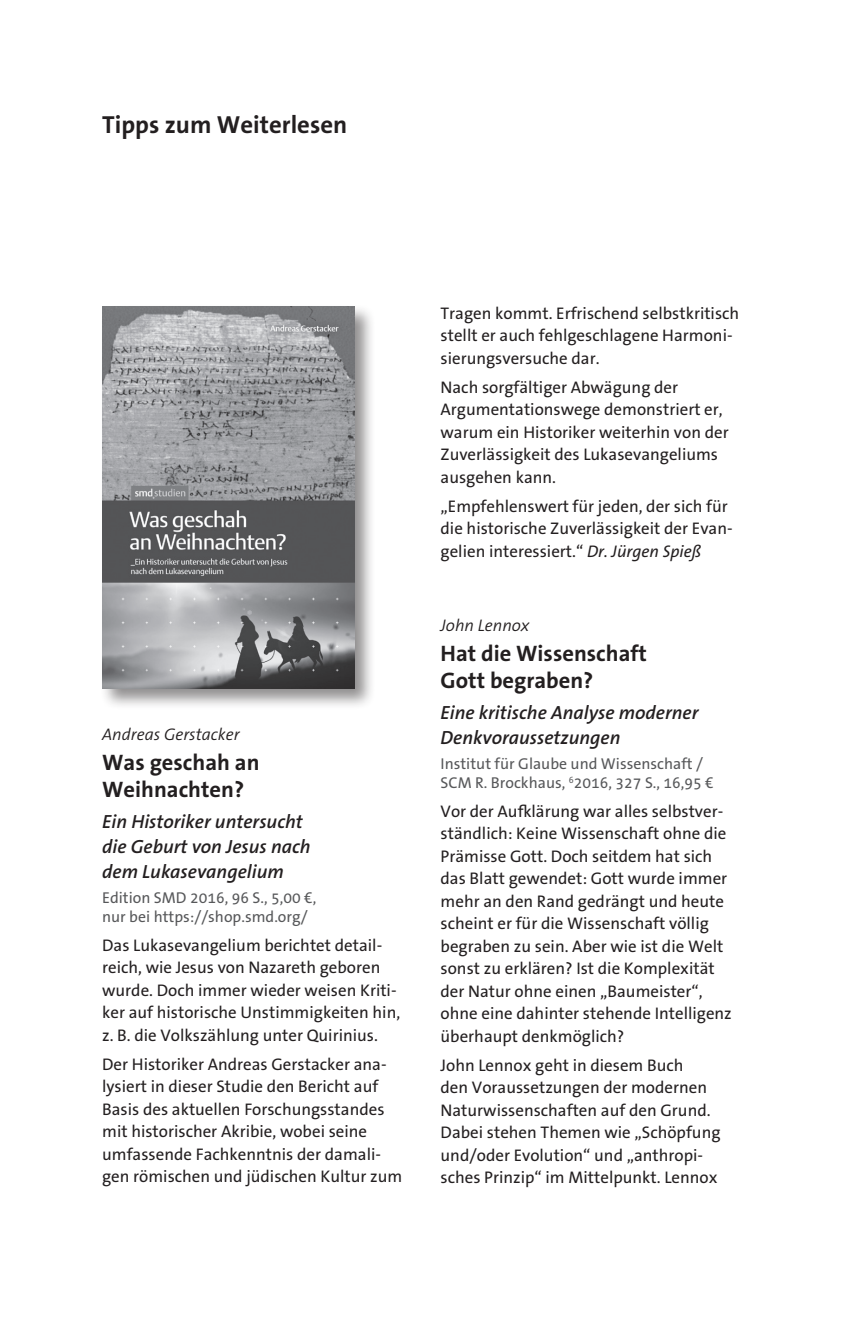
<style>
.page{position:relative;width:862px;height:1340px;background:#fff}
.page>*{position:absolute;margin:0;border:0;box-sizing:border-box;transform-origin:0 0}
.Überschrift_2{font:700 24.75px "The Sans B W7";color:#231f20}
.Anhang_Buchhinweis_T{font:700 22.5px/27px "The Sans B W7";color:#231f20}
.Anhang_Buchhinweis_U{font:italic 600 19.12px/24.8px "The Sans B W6";color:#231f20}
.Anhang_Buchhinweis_T-2{font:16.88px/22.5px "The Sans B W5 Plain";color:#231f20}
.Anhang_Buchhinweis_A{font:italic 300 16.88px "The Sans B W4";color:#231f20}
.Anhang_Buchhinweis_B{font:15.75px/18.9px "The Sans B W5 Plain";color:#57585a}
.s1{font-style:italic}
</style>
<div class="page">
<div style="left:99px;top:303px;width:276px;height:407px;background:#231f20;opacity:.5"></div>
<img style="left:102px;top:306px;width:252px;height:383px">
<p class="Überschrift_2" style="left:102px;top:109px;width:246px">Tipps zum Weiterlesen</p>
<p class="Anhang_Buchhinweis_A" style="left:102px;top:724px;width:139px">Andreas Gerstacker</p>
<p class="Anhang_Buchhinweis_T" style="left:102px;top:749px;width:159px">Was geschah an<br>Weihnachten?</p>
<p class="Anhang_Buchhinweis_U" style="left:102px;top:809px;width:210px">Ein Historiker untersucht die Geburt von Jesus nach dem Lukasevangelium</p>
<p class="Anhang_Buchhinweis_B" style="left:102px;top:888px;width:216px">Edition SMD 2016, 96 S., 5,00 €, nur bei https://shop.smd.org/</p>
<p class="Anhang_Buchhinweis_T-2" style="left:102px;top:933px;width:299px">Das Lukasevangelium berichtet detail&shy;reich, wie Jesus von Nazareth geboren wurde. Doch immer wieder weisen Kriti&shy;ker auf historische Unstimmigkeiten hin, z. B. die Volkszählung unter Quirinius.</p>
<p class="Anhang_Buchhinweis_T-2" style="left:102px;top:1052px;width:301px">Der Historiker Andreas Gerstacker ana&shy;lysiert in dieser Studie den Bericht auf Basis des aktuellen Forschungsstandes mit historischer Akribie, wobei seine umfassende Fachkenntnis der damali&shy;gen römischen und jüdischen Kultur zum</p>
<p class="Anhang_Buchhinweis_T-2" style="left:440px;top:302px;width:300px">Tragen kommt. Erfrischend selbstkritisch stellt er auch fehlgeschlagene Harmoni&shy;sierungsversuche dar.</p>
<p class="Anhang_Buchhinweis_T-2" style="left:440px;top:376px;width:289px">Nach sorgfältiger Abwägung der Argumentationswege demonstriert er, warum ein Historiker weiterhin von der Zuverlässigkeit des Lukasevangeliums ausgehen kann.</p>
<p class="Anhang_Buchhinweis_T-2" style="left:440px;top:495px;width:293px">„Empfehlenswert für jeden, der sich für die historische Zuverlässigkeit der Evan&shy;gelien interessiert.“ <span class="s1">Dr. Jürgen Spieß</span></p>
<p class="Anhang_Buchhinweis_A" style="left:440px;top:614px;width:90px">John Lennox</p>
<p class="Anhang_Buchhinweis_T" style="left:440px;top:639px;width:208px">Hat die Wissenschaft<br>Gott begraben?</p>
<p class="Anhang_Buchhinweis_U" style="left:440px;top:700px;width:259px">Eine kritische Analyse moderner<br>Denkvoraussetzungen</p>
<p class="Anhang_Buchhinweis_B" style="left:440px;top:754px;width:275px">Institut für Glaube und Wissenschaft /<br>SCM R. Brockhaus, <sup>6</sup>2016, 327 S., 16,95 €</p>
<p class="Anhang_Buchhinweis_T-2" style="left:440px;top:800px;width:292px">Vor der Aufklärung war alles selbstver&shy;ständlich: Keine Wissenschaft ohne die Prämisse Gott. Doch seitdem hat sich das Blatt gewendet: Gott wurde immer mehr an den Rand gedrängt und heute scheint er für die Wissenschaft völlig begraben zu sein. Aber wie ist die Welt sonst zu erklären? Ist die Komplexität der Natur ohne einen „Baumeister“, ohne eine dahinter stehende Intelligenz überhaupt denkmöglich?</p>
<p class="Anhang_Buchhinweis_T-2" style="left:440px;top:1053px;width:281px">John Lennox geht in diesem Buch<br>den Voraussetzungen der modernen Naturwissenschaften auf den Grund.<br>Dabei stehen Themen wie „Schöpfung und/oder Evolution“ und „anthropi&shy;sches Prinzip“ im Mittelpunkt. Lennox</p>
</div>
